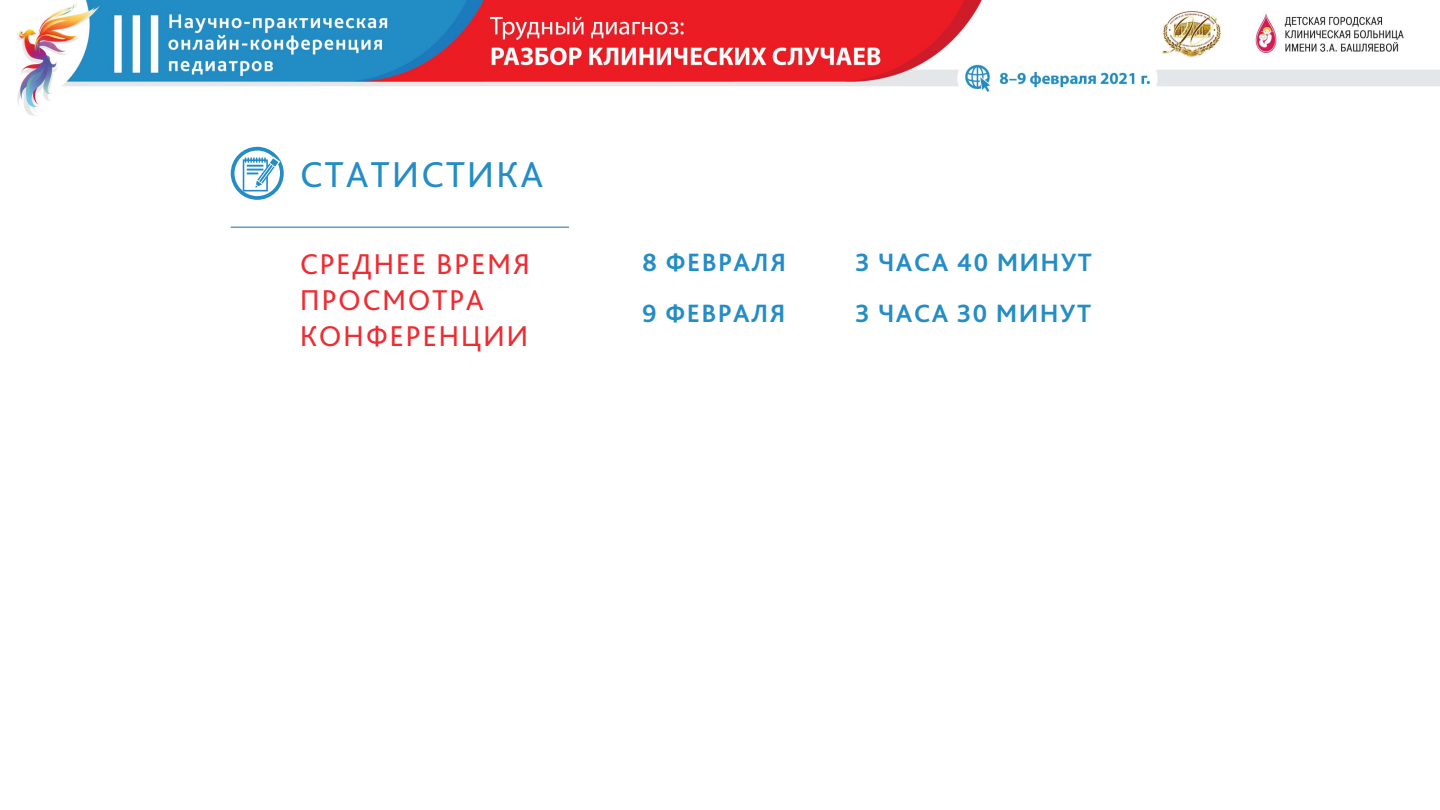
<style>
.page{position:relative;width:1440px;height:810px;background:#fff}
.page>*{position:absolute;margin:0;border:0;box-sizing:border-box;transform-origin:0 0}
.t1{font:37.65px "Bliss Pro";letter-spacing:.05em;color:#258dc5}
.t2{font:30px/36px "Bliss Pro";letter-spacing:.05em;color:#ee2d33}
.t3{font:700 26.25px "Bliss Pro";letter-spacing:.05em;color:#258dc5}
</style>
<div class="page">
<img style="left:17px;top:0;width:1423px;height:228px">
<hr style="left:231px;top:226px;width:338px;height:2px;background:#5d9ecf">
<div style="left:231px;top:147px;width:53px;height:53px;border:4px solid #258dc5;border-radius:50%"></div>
<svg style="left:243px;top:156px;width:37px;height:35px"></svg>
<h1 class="t1" style="left:300px;top:151px;width:245px">СТАТИСТИКА</h1>
<p class="t2" style="left:300px;top:245px;width:232px">СРЕДНЕЕ ВРЕМЯ<br>ПРОСМОТРА<br>КОНФЕРЕНЦИИ</p>
<p class="t3" style="left:642px;top:246px;width:145px">8 ФЕВРАЛЯ</p>
<p class="t3" style="left:855px;top:246px;width:239px">3 ЧАСА 40 МИНУТ</p>
<p class="t3" style="left:642px;top:297px;width:145px">9 ФЕВРАЛЯ</p>
<p class="t3" style="left:855px;top:297px;width:238px">3 ЧАСА 30 МИНУТ</p>
</div>
